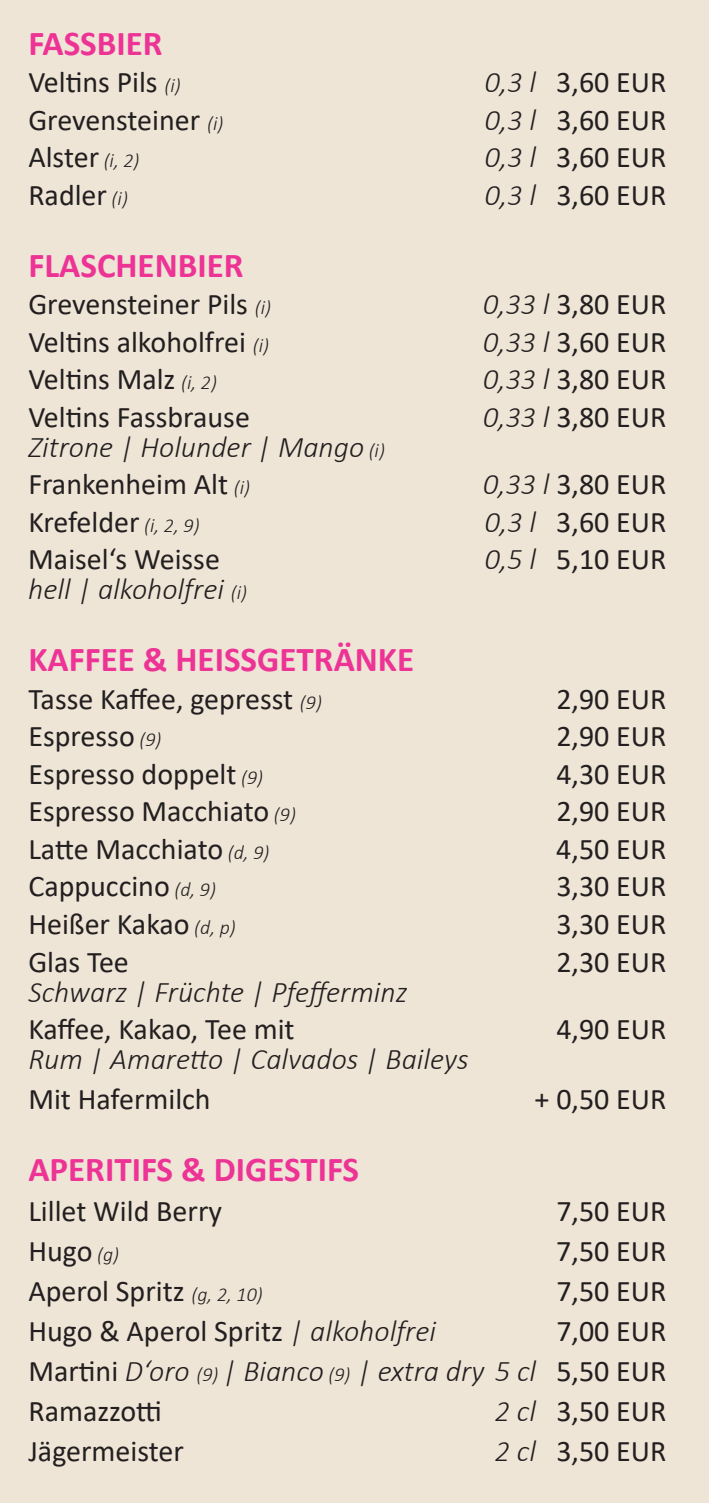
<style>
.page{position:relative;width:709px;height:1503px;background:#fff}
.page>*{position:absolute;margin:0;border:0;box-sizing:border-box;transform-origin:0 0}
.t1{font:700 35px "Calibri";color:#ed3395}
.t2{font:30px/40px "Calibri";color:#231f20;text-align:justify}
.t3{font:italic 300 30px/37.5px "Calibri";color:#231f20}
.s1{font-weight:300;font-style:italic;font-size:20px}
.s2{font-weight:300;font-style:italic}
.s3{font-size:20px}
.s4{font-weight:400;font-style:normal}
</style>
<div class="page">
<div style="left:0;top:0;width:709px;height:1502px;background:#eee5d6"></div>
<p class="t1" style="left:28px;top:18px;width:136px">FASSBIER</p>
<p class="t2" style="left:28px;top:61px;width:154px">Veltins Pils <span class="s1">(i)</span></p>
<p class="t2" style="left:485px;top:61px;width:183px"><span class="s2">0,3 l</span> 3,60 EUR</p>
<p class="t2" style="left:28px;top:99px;width:196px">Grevensteiner <span class="s1">(i)</span></p>
<p class="t2" style="left:485px;top:99px;width:183px"><span class="s2">0,3 l</span> 3,60 EUR</p>
<p class="t2" style="left:28px;top:136px;width:113px">Alster <span class="s1">(i, 2)</span></p>
<p class="t2" style="left:485px;top:136px;width:183px"><span class="s2">0,3 l</span> 3,60 EUR</p>
<p class="t2" style="left:28px;top:174px;width:101px">Radler <span class="s1">(i)</span></p>
<p class="t2" style="left:485px;top:174px;width:183px"><span class="s2">0,3 l</span> 3,60 EUR</p>
<p class="t1" style="left:28px;top:240px;width:217px">FLASCHENBIER</p>
<p class="t2" style="left:28px;top:283px;width:244px">Grevensteiner Pils <span class="s1">(i)</span></p>
<p class="t2" style="left:483px;top:283px;width:185px"><span class="s2">0,33 l</span> 3,80 EUR</p>
<p class="t2" style="left:28px;top:321px;width:242px">Veltins alkoholfrei <span class="s1">(i)</span></p>
<p class="t2" style="left:483px;top:321px;width:185px"><span class="s2">0,33 l</span> 3,60 EUR</p>
<p class="t2" style="left:28px;top:358px;width:190px">Veltins Malz <span class="s1">(i, 2)</span></p>
<p class="t2" style="left:483px;top:358px;width:185px"><span class="s2">0,33 l</span> 3,80 EUR</p>
<p class="t2" style="left:28px;top:396px;width:223px">Veltins Fassbrause</p>
<p class="t2" style="left:483px;top:396px;width:185px"><span class="s2">0,33 l</span> 3,80 EUR</p>
<p class="t3" style="left:28px;top:428px;width:358px">Zitrone | Holunder | Mango <span class="s3">(i)<br></span><span class="s4">Frankenheim Alt</span> <span class="s3">(i)</span></p>
<p class="t2" style="left:483px;top:463px;width:185px"><span class="s2">0,33 l</span> 3,80 EUR</p>
<p class="t2" style="left:28px;top:501px;width:173px">Krefelder <span class="s1">(i, 2, 9)</span></p>
<p class="t2" style="left:485px;top:501px;width:183px"><span class="s2">0,3 l</span> 3,60 EUR</p>
<p class="t2" style="left:28px;top:538px;width:193px">Maisel‘s Weisse</p>
<p class="t2" style="left:485px;top:538px;width:183px"><span class="s2">0,5 l</span> 5,10 EUR</p>
<p class="t3" style="left:28px;top:570px;width:220px">hell | alkoholfrei <span class="s3">(i)</span></p>
<p class="t1" style="left:28px;top:635px;width:387px">KAFFEE &amp; HEISSGETRÄNKE</p>
<p class="t2" style="left:28px;top:678px;width:295px">Tasse Kaffee, gepresst <span class="s1">(9)</span></p>
<p class="t2" style="left:556px;top:678px;width:112px">2,90 EUR</p>
<p class="t2" style="left:28px;top:715px;width:135px">Espresso <span class="s1">(9)</span></p>
<p class="t2" style="left:556px;top:715px;width:112px">2,90 EUR</p>
<p class="t2" style="left:28px;top:753px;width:236px">Espresso doppelt <span class="s1">(9)</span></p>
<p class="t2" style="left:556px;top:753px;width:112px">4,30 EUR</p>
<p class="t2" style="left:28px;top:790px;width:269px">Espresso Macchiato <span class="s1">(9)</span></p>
<p class="t2" style="left:556px;top:790px;width:112px">2,90 EUR</p>
<p class="t2" style="left:28px;top:828px;width:243px">Latte Macchiato <span class="s1">(d, 9)</span></p>
<p class="t2" style="left:556px;top:828px;width:112px">4,50 EUR</p>
<p class="t2" style="left:28px;top:865px;width:189px">Cappuccino <span class="s1">(d, 9)</span></p>
<p class="t2" style="left:556px;top:865px;width:112px">3,30 EUR</p>
<p class="t2" style="left:28px;top:903px;width:209px">Heißer Kakao <span class="s1">(d, p)</span></p>
<p class="t2" style="left:556px;top:903px;width:112px">3,30 EUR</p>
<p class="t2" style="left:28px;top:940px;width:102px">Glas Tee</p>
<p class="t2" style="left:556px;top:940px;width:112px">2,30 EUR</p>
<p class="t3" style="left:28px;top:972px;width:381px">Schwarz | Früchte | Pfefferminz</p>
<p class="t2" style="left:28px;top:1008px;width:268px">Kaffee, Kakao, Tee mit</p>
<p class="t2" style="left:556px;top:1008px;width:112px">4,90 EUR</p>
<p class="t3" style="left:28px;top:1040px;width:442px">Rum | Amaretto | Calvados | Baileys</p>
<p class="t2" style="left:28px;top:1078px;width:184px">Mit Hafermilch</p>
<p class="t2" style="left:534px;top:1078px;width:133px">+ 0,50 EUR</p>
<p class="t1" style="left:28px;top:1144px;width:332px">APERITIFS &amp; DIGESTIFS</p>
<p class="t2" style="left:28px;top:1190px;width:195px">Lillet Wild Berry</p>
<p class="t2" style="left:556px;top:1190px;width:112px">7,50 EUR</p>
<p class="t2" style="left:28px;top:1230px;width:92px">Hugo <span class="s1">(g)</span></p>
<p class="t2" style="left:556px;top:1230px;width:112px">7,50 EUR</p>
<p class="t2" style="left:28px;top:1270px;width:236px">Aperol Spritz <span class="s1">(g, 2, 10)</span></p>
<p class="t2" style="left:556px;top:1270px;width:112px">7,50 EUR</p>
<p class="t2" style="left:28px;top:1310px;width:409px">Hugo &amp; Aperol Spritz <span class="s2">| alkoholfrei</span></p>
<p class="t2" style="left:28px;top:1310px;width:639px;text-indent:528px">7,00 EUR Martini <span class="s2">D‘oro</span> <span class="s1">(9)</span> <span class="s2">| Bianco</span> <span class="s1">(9)</span> <span class="s2">| extra dry 5 cl</span> 5,50 EUR Ramazzotti</p>
<p class="t2" style="left:495px;top:1390px;width:173px"><span class="s2">2 cl</span> 3,50 EUR</p>
<p class="t2" style="left:28px;top:1430px;width:157px">Jägermeister</p>
<p class="t2" style="left:495px;top:1430px;width:173px"><span class="s2">2 cl</span> 3,50 EUR</p>
</div>
